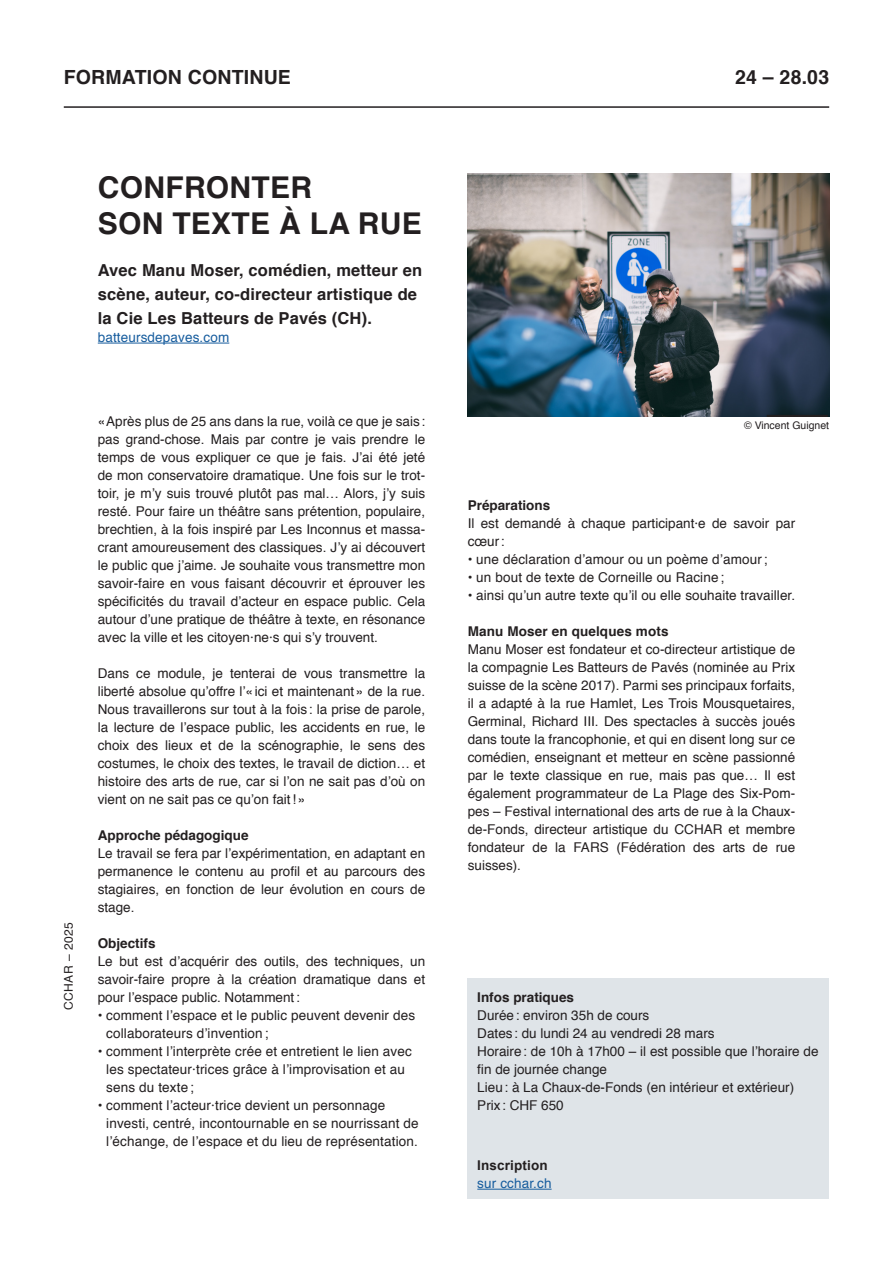
<style>
.page{position:relative;width:893px;height:1263px;background:#fff}
.page>*{position:absolute;margin:0;border:0;box-sizing:border-box;transform-origin:0 0}
.Courant{font:700 30px "Helvetica";letter-spacing:.01em;color:#231f20}
.Courant-2{font:700 19.5px "Helvetica";letter-spacing:.01em;color:#231f20}
.Courant-3{font:700 16.5px/24px "Helvetica";letter-spacing:.01em;color:#231f20}
.Courant-4{font:13.5px/18px "Helvetica";color:#231f20}
.Courant-5{font:700 13.5px "Helvetica";color:#231f20}
.Courant-6{font:13.5px "Helvetica";letter-spacing:.01em;color:#175d9e}
.Courant-7{font:700 13.5px "Arial";letter-spacing:.01em;color:#231f20}
.t1{font:12px "Helvetica";letter-spacing:.04em;color:#231f20}
.t2{font:10.5px "Helvetica";color:#231f20}
</style>
<div class="page">
<div style="left:468px;top:1001px;width:361px;height:198px;background:#dfe4e8"></div>
<hr style="left:64px;top:106px;width:765px;height:2px;background:#231f20">
<div style="left:468px;top:978px;width:361px;height:198px;background:#dfe4e8"></div>
<hr style="left:477px;top:1189px;width:75px;height:1px;background:#175d9e">
<hr style="left:98px;top:343px;width:131px;height:1px;background:#175d9e">
<img style="left:468px;top:174px;width:361px;height:242px">
<p class="Courant-2" style="left:64px;top:61px;width:229px">FORMATION CONTINUE</p>
<p class="Courant" style="left:98px;top:163px;width:216px">CONFRONTER</p>
<p class="Courant" style="left:98px;top:199px;width:326px">SON TEXTE À LA RUE</p>
<p class="Courant-3" style="left:98px;top:258px;width:326px">Avec Manu Moser, comédien, metteur en scène, auteur, co-directeur artistique de la Cie Les Batteurs de Pavés (CH).</p>
<p class="Courant-6" style="left:98px;top:327px;width:133px">batteursdepaves.com</p>
<p class="t1" style="left:59px;top:1010px;width:89px;rotate:-90deg">CCHAR – 2025</p>
<p class="Courant-4" style="left:98px;top:413px;width:329px;text-align:justify">«Après plus de 25 ans dans la rue, voilà ce que je sais : pas grand-chose. Mais par contre je vais prendre le temps de vous expliquer ce que je fais. J’ai été jeté de mon conservatoire dramatique. Une fois sur le trot&shy;toir, je m’y suis trouvé plutôt pas mal… Alors, j’y suis resté. Pour faire un théâtre sans prétention, populaire, brechtien, à la fois inspiré par Les Inconnus et massa&shy;crant amoureusement des classiques. J’y ai découvert le public que j’aime. Je souhaite vous transmettre mon savoir-faire en vous faisant découvrir et éprouver les spécificités du travail d’acteur en espace public. Cela autour d’une pratique de théâtre à texte, en résonance avec la ville et les citoyen·ne·s qui s’y trouvent.</p>
<p class="Courant-4" style="left:98px;top:665px;width:329px;text-align:justify">Dans ce module, je tenterai de vous transmettre la liberté absolue qu’offre l’«ici et maintenant» de la rue.<br>Nous travaillerons sur tout à la fois: la prise de parole, la lecture de l’espace public, les accidents en rue, le choix des lieux et de la scénographie, le sens des costumes, le choix des textes, le travail de diction… et histoire des arts de rue, car si l’on ne sait pas d’où on vient on ne sait pas ce qu’on fait!»</p>
<p class="Courant-5" style="left:98px;top:824px;width:152px">Approche pédagogique</p>
<p class="Courant-4" style="left:98px;top:845px;width:329px;text-align:justify">Le travail se fera par l’expérimentation, en adaptant en permanence le contenu au profil et au parcours des stagiaires, en fonction de leur évolution en cours de stage.</p>
<p class="Courant-5" style="left:98px;top:932px;width:59px">Objectifs</p>
<p class="Courant-4" style="left:98px;top:953px;width:329px;text-align:justify">Le but est d’acquérir des outils, des techniques, un savoir-faire propre à la création dramatique dans et pour l’espace public. Notamment:</p>
<p class="Courant-4" style="left:106px;top:1007px;width:310px;text-indent:-9px">• comment l’espace et le public peuvent devenir des collaborateurs d’invention ;</p>
<p class="Courant-4" style="left:106px;top:1043px;width:307px;text-indent:-9px">• comment l’interprète crée et entretient le lien avec les spectateur·trices grâce à l’improvisation et au sens du texte ;</p>
<p class="Courant-4" style="left:106px;top:1097px;width:314px;text-indent:-9px">• comment l’acteur·trice devient un personnage investi, centré, incontournable en se nourrissant de l’échange, de l’espace et du lieu de représentation.</p>
<p class="Courant-2" style="left:735px;top:61px;width:95px">24 – 28.03</p>
<p class="t2" style="left:744px;top:417px;width:87px">© Vincent Guignet</p>
<p class="Courant-5" style="left:468px;top:494px;width:84px">Préparations</p>
<p class="Courant-4" style="left:468px;top:515px;width:329px">Il est demandé à chaque participant·e de savoir par cœur:</p>
<p class="Courant-4" style="left:468px;top:551px;width:301px">• une déclaration d’amour ou un poème d’amour;</p>
<p class="Courant-4" style="left:468px;top:569px;width:258px">• un bout de texte de Corneille ou Racine ;</p>
<p class="Courant-4" style="left:468px;top:587px;width:329px">• ainsi qu’un autre texte qu’il ou elle souhaite travailler.</p>
<p class="Courant-5" style="left:468px;top:620px;width:202px">Manu Moser en quelques mots</p>
<p class="Courant-4" style="left:468px;top:641px;width:329px;text-align:justify">Manu Moser est fondateur et co-directeur artistique de la compagnie Les Batteurs de Pavés (nominée au Prix suisse de la scène 2017). Parmi ses principaux forfaits, il a adapté à la rue Hamlet, Les Trois Mousquetaires, Germinal, Richard III. Des spectacles à succès joués dans toute la francophonie, et qui en disent long sur ce comédien, enseignant et metteur en scène passionné par le texte classique en rue, mais pas que… Il est également programmateur de La Plage des Six-Pom&shy;pes – Festival international des arts de rue à la Chaux&shy;de-Fonds, directeur artistique du CCHAR et membre fondateur de la FARS (Fédération des arts de rue suisses).</p>
<p class="Courant-5" style="left:477px;top:986px;width:98px">Infos pratiques</p>
<p class="Courant-4" style="left:477px;top:1007px;width:174px">Durée: environ 35h de cours</p>
<p class="Courant-4" style="left:477px;top:1025px;width:239px">Dates: du lundi 24 au vendredi 28 mars</p>
<p class="Courant-4" style="left:477px;top:1043px;width:343px">Horaire: de 10h à 17h00 – il est possible que l’horaire de fin de journée change</p>
<p class="Courant-4" style="left:477px;top:1079px;width:318px">Lieu: à La Chaux-de-Fonds (en intérieur et extérieur)</p>
<p class="Courant-4" style="left:477px;top:1097px;width:88px">Prix : CHF 650</p>
<p class="Courant-7" style="left:477px;top:1156px;width:72px">Inscription</p>
<p class="Courant-6" style="left:477px;top:1173px;width:76px">sur cchar.ch</p>
</div>
